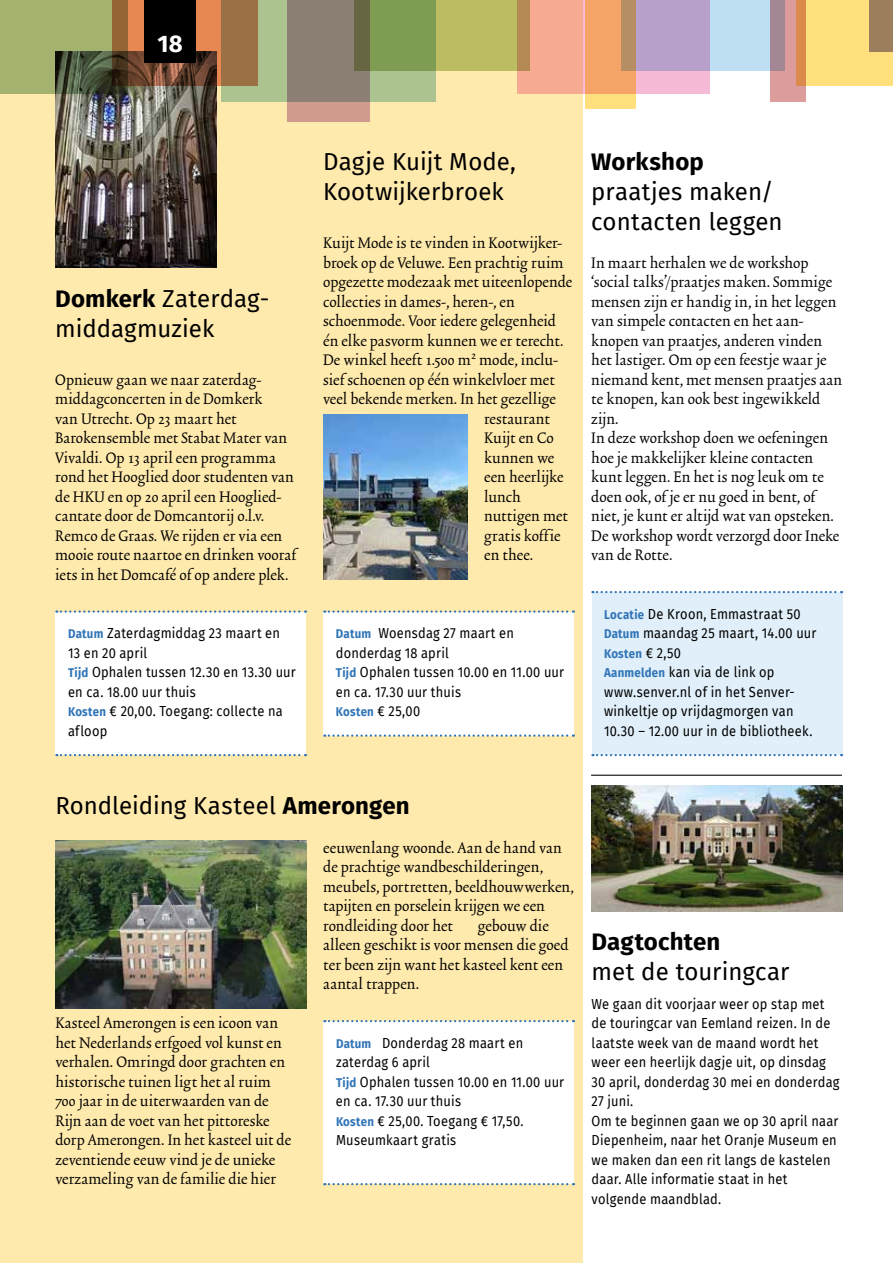
<style>
.page{position:relative;width:893px;height:1263px;background:#fff}
.page>*{position:absolute;margin:0;border:0;box-sizing:border-box;transform-origin:0 0}
.t1{font:24px/30px "Fira Sans";color:#000}
.t2{font:700 24px "Fira Sans";letter-spacing:.005em;color:#000}
.t3{font:700 24px "Fira Sans";color:#fff}
.t4{font:18px/19.5px "Trinite No 2 Rom Con";letter-spacing:.01em;color:#000}
.t5{font:14.25px/19.5px "Fira Sans";letter-spacing:.015em;color:#000;scale:.9 1}
.t6{font:700 12.75px "Fira Sans";letter-spacing:.02em;color:#3175b7;scale:.9 1}
.s1{font-weight:700}
.s2{font-weight:700;font-size:12.75px;color:#3175b7}
.s3{font-weight:400;font-size:14.25px;color:#000}
</style>
<div class="page">
<div style="left:0;top:0;width:583px;height:1263px;background:#ffeaad"></div>
<img style="left:55px;top:85px;width:162px;height:182px">
<svg style="left:128px;top:0;width:93px;height:85px;background:#9f603e"></svg>
<svg style="left:0;top:0;width:128px;height:94px;background:#89915b"></svg>
<div style="left:621px;top:0;width:164px;height:71px;background:#bedef2"></div>
<div style="left:354px;top:0;width:176px;height:71px;background:#bcbc63"></div>
<svg style="left:221px;top:0;width:215px;height:102px;background:#97a168"></svg>
<svg style="left:517px;top:0;width:193px;height:94px;background:#d8a6ac"></svg>
<svg style="left:771px;top:0;width:35px;height:102px;background:#c79396"></svg>
<svg style="left:797px;top:0;width:96px;height:85px;background:#ecc772"></svg>
<svg style="left:288px;top:0;width:82px;height:122px;background:#928172"></svg>
<svg style="left:586px;top:0;width:50px;height:109px;background:#eaa769"></svg>
<div style="left:55px;top:612px;width:251px;height:143px;background:#fff"></div>
<svg style="left:56px;top:610px;width:250px;height:3px"></svg>
<svg style="left:56px;top:754px;width:250px;height:2px"></svg>
<div style="left:323px;top:612px;width:251px;height:124px;background:#fff"></div>
<svg style="left:324px;top:610px;width:250px;height:3px"></svg>
<svg style="left:324px;top:734px;width:250px;height:3px"></svg>
<div style="left:323px;top:1021px;width:251px;height:163px;background:#fff"></div>
<svg style="left:324px;top:1020px;width:250px;height:2px"></svg>
<svg style="left:324px;top:1183px;width:250px;height:2px"></svg>
<img style="left:323px;top:415px;width:144px;height:164px">
<img style="left:55px;top:840px;width:251px;height:168px">
<div style="left:145px;top:0;width:51px;height:62px;background:#000"></div>
<div style="left:592px;top:592px;width:250px;height:163px;background:#e0eff9"></div>
<svg style="left:592px;top:591px;width:250px;height:2px"></svg>
<svg style="left:592px;top:754px;width:250px;height:2px"></svg>
<img style="left:591px;top:785px;width:251px;height:126px">
<hr style="left:591px;top:775px;width:251px;height:1px;background:#000">
<h1 class="t3" style="left:158px;top:24px;width:27px">18</h1>
<h1 class="t1" style="left:55px;top:283px;width:216px"><span class="s1">Domkerk</span> Zaterdag&shy;middagmuziek</h1>
<p class="t4" style="left:55px;top:371px;width:242px">Opnieuw gaan we naar zaterdag&shy;middagconcerten in de Domkerk<br>van Utrecht. Op 23 maart het Barokensemble met Stabat Mater van Vivaldi. Op 13 april een programma rond het Hooglied door studenten van de HKU en op 20 april een Hooglied&shy;cantate door de Domcantorij o.l.v.<br>Remco de Graas. We rijden er via een mooie route naartoe en drinken vooraf iets in het Domcafé of op andere plek.</p>
<p class="t5" style="left:68px;top:623px;width:255px"><span class="s2">Datum</span> Zaterdagmiddag 23 maart en<br>13 en 20 april<br><span class="s2">Tijd</span> Ophalen tussen 12.30 en 13.30 uur en ca. 18.00 uur thuis<br><span class="s2">Kosten</span> € 20,00. Toegang: collecte na afloop</p>
<h1 class="t1" style="left:323px;top:146px;width:194px">Dagje Kuijt Mode,<br>Kootwijkerbroek</h1>
<p class="t4" style="left:323px;top:234px;width:241px">Kuijt Mode is te vinden in Kootwijker-</p>
<p class="t4" style="left:323px;top:254px;width:242px">broek op de Veluwe. Een prachtig ruim</p>
<p class="t4" style="left:323px;top:273px;width:251px">opgezette modezaak met uiteenlopende</p>
<p class="t4" style="left:323px;top:293px;width:193px">collecties in dames-, heren-, en</p>
<p class="t4" style="left:323px;top:312px;width:234px">schoenmode. Voor iedere gelegenheid</p>
<p class="t4" style="left:323px;top:332px;width:242px">én elke pasvorm kunnen we er terecht.</p>
<p class="t4" style="left:323px;top:351px;width:237px">De winkel heeft 1.500 m<sup>2</sup> mode, inclu-</p>
<p class="t4" style="left:323px;top:371px;width:233px">sief schoenen op één winkelvloer met</p>
<p class="t4" style="left:323px;top:390px;width:234px">veel bekende merken. In het gezellige</p>
<p class="t4" style="left:484px;top:410px;width:67px">restaurant</p>
<p class="t4" style="left:484px;top:429px;width:71px">Kuijt en Co</p>
<p class="t4" style="left:484px;top:449px;width:71px">kunnen we</p>
<p class="t4" style="left:484px;top:468px;width:81px">een heerlijke</p>
<p class="t4" style="left:484px;top:488px;width:38px">lunch</p>
<p class="t4" style="left:484px;top:507px;width:85px">nuttigen met</p>
<p class="t4" style="left:484px;top:527px;width:78px">gratis koffie</p>
<p class="t4" style="left:484px;top:546px;width:51px">en thee.</p>
<p class="t5" style="left:336px;top:623px;width:255px"><span class="s2">Datum</span> Woensdag 27 maart en donderdag 18 april<br><span class="s2">Tijd</span> Ophalen tussen 10.00 en 11.00 uur en ca. 17.30 uur thuis</p>
<p class="t6" style="left:336px;top:701px;width:95px">Kosten <span class="s3">€ 25,00</span></p>
<h1 class="t2" style="left:591px;top:141px;width:114px">Workshop</h1>
<h1 class="t1" style="left:591px;top:176px;width:193px">praatjes maken/ contacten leggen</h1>
<p class="t4" style="left:591px;top:254px;width:252px">In maart herhalen we de workshop ‘social talks’/praatjes maken. Sommige mensen zijn er handig in, in het leggen van simpele contacten en het aan&shy;knopen van praatjes, anderen vinden het lastiger. Om op een feestje waar je niemand kent, met mensen praatjes aan te knopen, kan ook best ingewikkeld zijn.<br>In deze workshop doen we oefeningen hoe je makkelijker kleine contacten kunt leggen. En het is nog leuk om te doen ook, of je er nu goed in bent, of niet, je kunt er altijd wat van opsteken.<br>De workshop wordt verzorgd door Ineke van de Rotte.</p>
<p class="t5" style="left:604px;top:603px;width:237px"><span class="s2">Locatie</span> De Kroon, Emmastraat 50<br><span class="s2">Datum</span> maandag 25 maart, 14.00 uur</p>
<p class="t6" style="left:604px;top:642px;width:87px">Kosten <span class="s3">€ 2,50</span></p>
<p class="t5" style="left:604px;top:662px;width:233px"><span class="s2">Aanmelden</span> kan via de link op www.senver.nl of in het Senver&shy;winkeltje op vrijdagmorgen van<br>10.30 – 12.00 uur in de bibliotheek.</p>
<h1 class="t1" style="left:55px;top:790px;width:356px">Rondleiding Kasteel <span class="s1">Amerongen</span></h1>
<p class="t4" style="left:55px;top:1014px;width:237px">Kasteel Amerongen is een icoon van het Nederlands erfgoed vol kunst en verhalen. Omringd door grachten en historische tuinen ligt het al ruim 700 jaar in de uiterwaarden van de Rijn aan de voet van het pittoreske dorp Amerongen. In het kasteel uit de zeventiende eeuw vind je de unieke verzameling van de familie die hier</p>
<p class="t4" style="left:323px;top:839px;width:252px">eeuwenlang woonde. Aan de hand van de prachtige wandbeschilderingen, meubels, portretten, beeldhouwwerken, tapijten en porselein krijgen we een rondleiding door het</p>
<p class="t4" style="left:323px;top:917px;width:247px;text-indent:155px">gebouw die alleen geschikt is voor mensen die goed ter been zijn want het kasteel kent een aantal trappen.</p>
<p class="t5" style="left:336px;top:1032px;width:255px"><span class="s2">Datum</span> Donderdag 28 maart en zaterdag 6 april<br><span class="s2">Tijd</span> Ophalen tussen 10.00 en 11.00 uur en ca. 17.30 uur thuis<br><span class="s2">Kosten</span> € 25,00. Toegang € 17,50.<br>Museumkaart gratis</p>
<h1 class="t2" style="left:592px;top:921px;width:130px">Dagtochten</h1>
<h1 class="t1" style="left:592px;top:956px;width:199px">met de touringcar</h1>
<p class="t5" style="left:592px;top:993px;width:277px">We gaan dit voorjaar weer op stap met de touringcar van Eemland reizen. In de laatste week van de maand wordt het weer een heerlijk dagje uit, op dinsdag<br>30 april, donderdag 30 mei en donderdag<br>27 juni.<br>Om te beginnen gaan we op 30 april naar<br>Diepenheim, naar het Oranje Museum en we maken dan een rit langs de kastelen daar. Alle informatie staat in het volgende maandblad.</p>
</div>
